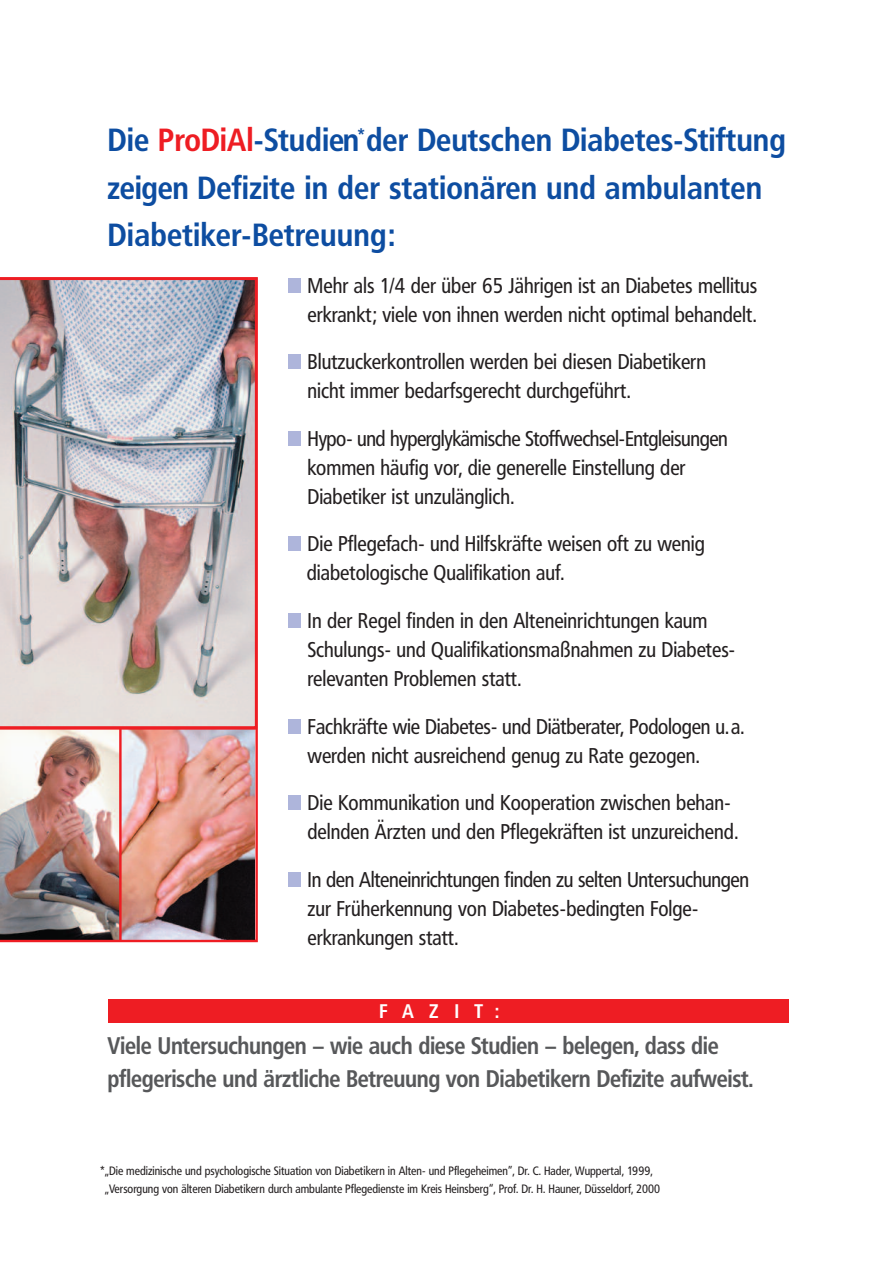
<style>
.page{position:relative;width:893px;height:1263px;background:#fff}
.page>*{position:absolute;margin:0;border:0;box-sizing:border-box;transform-origin:0 0}
.t1{font:700 31.65px/47.2px "Frutiger Condensed BQ";color:#0d4da1}
.t2{font:700 23.7px/33px "Frutiger Condensed BQ";letter-spacing:-.015em;color:#57585a}
.t3{font:21.15px/29.1px "Frutiger Condensed BQ";color:#231f20}
.t4{font:700 19.5px "Frutiger Condensed BQ";letter-spacing:.78em;color:#fff}
.t5{font:12px/17.9px "Frutiger Condensed BQ";color:#231f20}
.s1{color:#ee1d23}
</style>
<div class="page">
<div style="left:108px;top:999px;width:680px;height:23px;background:#ee1d23"></div>
<div style="left:288px;top:872px;width:12px;height:14px;background:#aeb5db"></div>
<div style="left:288px;top:795px;width:12px;height:15px;background:#aeb5db"></div>
<div style="left:288px;top:718px;width:12px;height:15px;background:#aeb5db"></div>
<div style="left:288px;top:613px;width:12px;height:15px;background:#aeb5db"></div>
<div style="left:288px;top:536px;width:12px;height:15px;background:#aeb5db"></div>
<div style="left:288px;top:431px;width:12px;height:15px;background:#aeb5db"></div>
<div style="left:288px;top:354px;width:12px;height:15px;background:#aeb5db"></div>
<div style="left:288px;top:278px;width:12px;height:15px;background:#aeb5db"></div>
<img style="left:0;top:277px;width:258px;height:665px">
<h1 class="t1" style="left:108px;top:117px;width:680px">Die <span class="s1">ProDiAl</span>-Studien<sup>*</sup>der Deutschen Diabetes-Stiftung zeigen Defizite in der stationären und ambulanten<br>Diabetiker-Betreuung:</h1>
<p class="t3" style="left:307px;top:271px;width:451px">Mehr als 1/4 der über 65 Jährigen ist an Diabetes mellitus erkrankt; viele von ihnen werden nicht optimal behandelt.</p>
<p class="t3" style="left:307px;top:347px;width:400px">Blutzuckerkontrollen werden bei diesen Diabetikern nicht immer bedarfsgerecht durchgeführt.</p>
<p class="t3" style="left:307px;top:424px;width:422px">Hypo- und hyperglykämische Stoffwechsel-Entgleisungen kommen häufig vor, die generelle Einstellung der<br>Diabetiker ist unzulänglich.</p>
<p class="t3" style="left:307px;top:529px;width:400px">Die Pflegefach- und Hilfskräfte weisen oft zu wenig diabetologische Qualifikation auf.</p>
<p class="t3" style="left:307px;top:606px;width:429px">In der Regel finden in den Alteneinrichtungen kaum<br>Schulungs- und Qualifikationsmaßnahmen zu Diabetes&shy;relevanten Problemen statt.</p>
<p class="t3" style="left:307px;top:711px;width:438px">Fachkräfte wie Diabetes- und Diätberater, Podologen u.a. werden nicht ausreichend genug zu Rate gezogen.</p>
<p class="t3" style="left:307px;top:788px;width:432px">Die Kommunikation und Kooperation zwischen behan&shy;delnden Ärzten und den Pflegekräften ist unzureichend.</p>
<p class="t3" style="left:307px;top:864px;width:443px">In den Alteneinrichtungen finden zu selten Untersuchungen zur Früherkennung von Diabetes-bedingten Folge&shy;erkrankungen statt.</p>
<p class="t4" style="left:379px;top:999px;width:121px">FAZIT:</p>
<p class="t2" style="left:108px;top:1029px;width:647px">Viele Untersuchungen – wie auch diese Studien – belegen, dass die pflegerische und ärztliche Betreuung von Diabetikern Defizite aufweist.</p>
<p class="t5" style="left:105px;top:1162px;width:557px;text-indent:-5px">*„Die medizinische und psychologische Situation von Diabetikern in Alten- und Pflegeheimen”, Dr. C. Hader, Wuppertal, 1999, „Versorgung von älteren Diabetikern durch ambulante Pflegedienste im Kreis Heinsberg“, Prof. Dr. H. Hauner, Düsseldorf, 2000</p>
</div>
